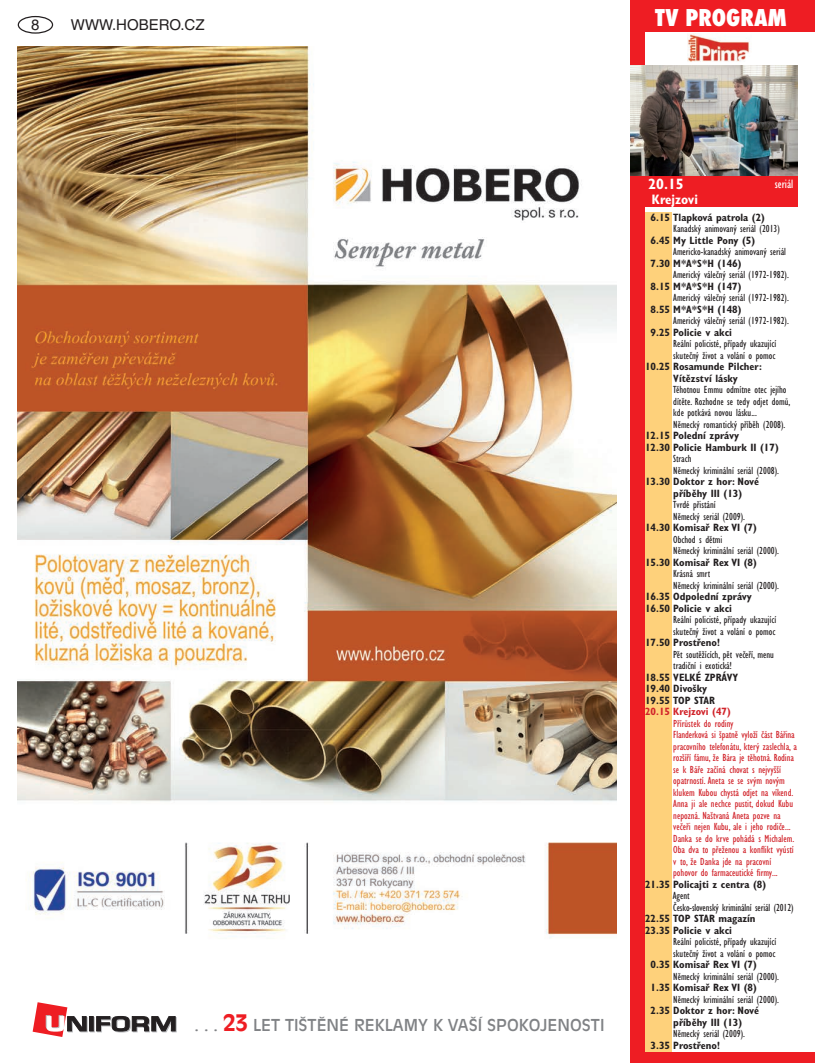
<style>
.page{position:relative;width:815px;height:1063px;background:#fff}
.page>*{position:absolute;margin:0;border:0;box-sizing:border-box;transform-origin:0 0}
.t1{font:800 condensed 22.5px "Futura";color:#fff}
.t2{font:16.25px "Antique Olive CE";color:#808285}
.t3{font:15px "Helvetica CE";color:#231f20}
.t4{font:700 condensed 15px "Gill Sans CE";color:#fff}
.t5{font:700 condensed 13.75px "Gill Sans CE";color:#fff}
.t6{font:condensed 12.5px "Gill Sans CE";color:#fff}
.t7{font:condensed 10.62px/11.5px "Gill Sans CE";color:#231f20}
.t8{font:700 condensed 10.62px/11.5px "Gill Sans CE";color:#231f20}
.t9{font:condensed 10.62px/11.5px "Gill Sans CE";color:#d1232a}
.t10{font:700 condensed 10.62px "Gill Sans CE";color:#d1232a}
.s1{font-weight:700;font-size:22.5px;color:#ee1d23}
</style>
<div class="page">
<div style="left:18px;top:16px;width:35px;height:18px;border:1px solid #231f20;border-radius:50%"></div>
<div style="left:90px;top:1017px;width:5px;height:15px;border:1px solid #bcbdc0"></div>
<hr style="left:89px;top:1017px;width:4px;height:14px;background:#231f20">
<div style="left:89px;top:1016px;width:5px;height:15px;border:1px solid #231f20"></div>
<svg style="left:96px;top:1016px;width:81px;height:16px"></svg>
<svg style="left:33px;top:1002px;width:55px;height:35px"></svg>
<div style="left:631px;top:0;width:184px;height:32px;background:#ee1d23"></div>
<div style="left:631px;top:175px;width:166px;height:32px;background:#ee1d23"></div>
<img style="left:687px;top:33px;width:63px;height:29px">
<div style="left:631px;top:0;width:14px;height:1063px;background:#ee1d23"></div>
<div style="left:631px;top:1052px;width:184px;height:11px;background:#ee1d23"></div>
<div style="left:645px;top:213px;width:26px;height:839px;background:#fed17b"></div>
<img style="left:631px;top:66px;width:166px;height:109px">
<img style="left:18px;top:46px;width:599px;height:892px">
<h3 class="t3" style="left:31px;top:16px;width:10px">8</h3>
<h3 class="t3" style="left:71px;top:16px;width:135px">WWW.HOBERO.CZ</h3>
<h1 class="t1" style="left:655px;top:2px;width:133px">TV PROGRAM</h1>
<h2 class="t2" style="left:195px;top:1016px;width:411px">. . . <span class="s1">23</span> LET TIŠTĚNÉ REKLAMY K VAŠÍ SPOKOJENOSTI</h2>
<h3 class="t4" style="left:648px;top:175px;width:37px">20.15</h3>
<p class="t5" style="left:652px;top:191px;width:47px">Krejzovi</p>
<p class="t6" style="left:775px;top:176px;width:20px">seriál</p>
<p class="t8" style="left:651px;top:212px;width:116px">6.15 Tlapková patrola (2)</p>
<p class="t7" style="left:673px;top:223px;width:108px">Kanadský animovaný seriál (2013)</p>
<p class="t8" style="left:651px;top:235px;width:106px">6.45 My Little Pony (5)</p>
<p class="t7" style="left:673px;top:246px;width:114px">Americko-kanadský animovaný seriál</p>
<p class="t8" style="left:651px;top:258px;width:92px">7.30 M*A*S*H (146)</p>
<p class="t7" style="left:673px;top:269px;width:117px">Americký válečný seriál (1972-1982).</p>
<p class="t8" style="left:651px;top:281px;width:92px">8.15 M*A*S*H (147)</p>
<p class="t7" style="left:673px;top:292px;width:117px">Americký válečný seriál (1972-1982).</p>
<p class="t8" style="left:651px;top:304px;width:92px">8.55 M*A*S*H (148)</p>
<p class="t7" style="left:673px;top:315px;width:117px">Americký válečný seriál (1972-1982).</p>
<p class="t8" style="left:651px;top:327px;width:83px">9.25 Policie v akci</p>
<p class="t7" style="left:673px;top:338px;width:105px">Reální policisté, případy ukazující skutečný život a volání o pomoc</p>
<p class="t8" style="left:645px;top:361px;width:118px;text-align:center">10.25 Rosamunde Pilcher:<br>Vítězství lásky</p>
<p class="t7" style="left:673px;top:384px;width:119px">Těhotnou Emmu odmítne otec jejího dítěte. Rozhodne se tedy odjet domů, kde potkává novou lásku...<br>Německý romantický příběh (2008).</p>
<p class="t8" style="left:645px;top:430px;width:135px">12.15 Polední zprávy<br>12.30 Policie Hamburk II (17)</p>
<p class="t7" style="left:673px;top:453px;width:107px">Strach<br>Německý kriminální seriál (2008).</p>
<p class="t8" style="left:673px;top:476px;width:87px;text-indent:-28px">13.30 Doktor z hor: Nové příběhy III (13)</p>
<p class="t7" style="left:673px;top:499px;width:73px">Tvrdé přistání<br>Německý seriál (2009).</p>
<p class="t8" style="left:645px;top:522px;width:113px">14.30 Komisař Rex VI (7)</p>
<p class="t7" style="left:673px;top:533px;width:107px">Obchod s dětmi<br>Německý kriminální seriál (2000).</p>
<p class="t8" style="left:645px;top:556px;width:113px">15.30 Komisař Rex VI (8)</p>
<p class="t7" style="left:673px;top:568px;width:107px">Krásná smrt<br>Německý kriminální seriál (2000).</p>
<p class="t8" style="left:645px;top:591px;width:108px">16.35 Odpolední zprávy<br>16.50 Policie v akci</p>
<p class="t7" style="left:673px;top:614px;width:105px">Reální policisté, případy ukazující skutečný život a volání o pomoc</p>
<p class="t8" style="left:645px;top:637px;width:76px">17.50 Prostřeno!</p>
<p class="t7" style="left:673px;top:648px;width:102px">Pět soutěžících, pět večeří, menu tradiční i exotická!</p>
<p class="t8" style="left:645px;top:671px;width:95px">18.55 VELKÉ ZPRÁVY<br>19.40 Divošky<br>19.55 TOP STAR</p>
<p class="t10" style="left:645px;top:705px;width:87px">20.15 Krejzovi (47)</p>
<p class="t9" style="left:673px;top:717px;width:126px">Přírůstek do rodiny<br>Flanderková si špatně vyloží část Bářina pracovního telefonátu, který zaslechla, a rozšíří fámu, že Bára je těhotná. Rodina se k Báře začíná chovat s nejvyšší opatrností. Aneta se se svým novým klukem Kubou chystá odjet na víkend.<br>Anna ji ale nechce pustit, dokud Kubu nepozná. Naštvaná Aneta pozve na večeři nejen Kubu, ale i jeho rodiče...<br>Danka se do krve pohádá s Michalem.<br>Oba dva to přeženou a konflikt vyústí v to, že Danka jde na pracovní pohovor do farmaceutické firmy...</p>
<p class="t8" style="left:645px;top:878px;width:123px">21.35 Policajti z centra (8)</p>
<p class="t7" style="left:673px;top:890px;width:122px">Agent<br>Česko-slovenský kriminální seriál (2012)</p>
<p class="t8" style="left:645px;top:913px;width:112px">22.55 TOP STAR magazín<br>23.35 Policie v akci</p>
<p class="t7" style="left:673px;top:936px;width:105px">Reální policisté, případy ukazující skutečný život a volání o pomoc</p>
<p class="t8" style="left:651px;top:959px;width:108px">0.35 Komisař Rex VI (7)</p>
<p class="t7" style="left:673px;top:970px;width:107px">Německý kriminální seriál (2000).</p>
<p class="t8" style="left:651px;top:982px;width:108px">1.35 Komisař Rex VI (8)</p>
<p class="t7" style="left:673px;top:993px;width:107px">Německý kriminální seriál (2000).</p>
<p class="t8" style="left:651px;top:1005px;width:110px;text-align:center">2.35 Doktor z hor: Nové příběhy III (13)</p>
<p class="t7" style="left:673px;top:1028px;width:73px">Německý seriál (2009).</p>
<p class="t8" style="left:651px;top:1039px;width:71px">3.35 Prostřeno!</p>
</div>
